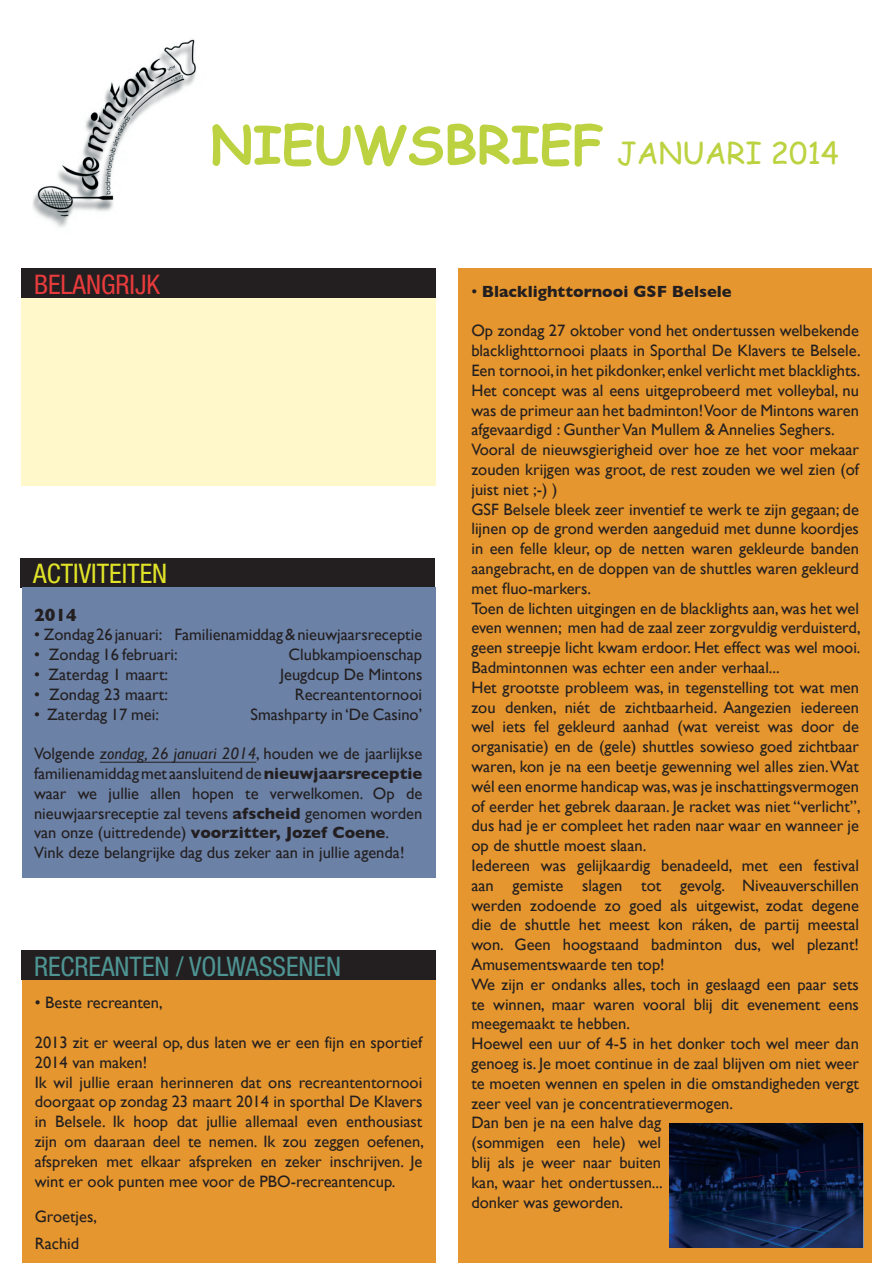
<style>
.page{position:relative;width:893px;height:1263px;background:#fff}
.page>*{position:absolute;margin:0;border:0;box-sizing:border-box;transform-origin:0 0}
.t1{font:700 52.5px "Comic Sans MS";color:#bcd240}
.t2{font:condensed 27px "Helvetica Neue LT Std";color:#4e9493}
.t3{font:condensed 27px "Helvetica Neue LT Std";color:#e0e328}
.t4{font:condensed 27px "Helvetica Neue LT Std";color:#e93b3c}
.t5{font:700 18px "Gill Sans";color:#231f20}
.t6{font:16.5px/19.8px "Gill Sans";color:#231f20}
.t7{font:700 16.5px "Gill Sans";color:#231f20}
.s1{font-weight:400;font-size:30px}
.s2{font-style:italic}
.s3{font-weight:700}
.s4{font-weight:400}
</style>
<div class="page">
<img style="left:26px;top:39px;width:190px;height:230px">
<div style="left:21px;top:298px;width:415px;height:187px;background:#fef8ca"></div>
<div style="left:21px;top:269px;width:415px;height:29px;background:#231f20"></div>
<div style="left:21px;top:558px;width:414px;height:30px;background:#231f20"></div>
<div style="left:22px;top:588px;width:413px;height:290px;background:#6c81a6"></div>
<hr style="left:100px;top:762px;width:156px;height:1px;background:#231f20">
<div style="left:459px;top:269px;width:413px;height:994px;background:#e6962e"></div>
<div style="left:22px;top:980px;width:413px;height:283px;background:#e6962e"></div>
<div style="left:21px;top:950px;width:415px;height:30px;background:#231f20"></div>
<img style="left:670px;top:1123px;width:193px;height:124px">
<h1 class="t1" style="left:210px;top:106px;width:630px">NIEUWSBRIEF <span class="s1">JANUARI 2014</span></h1>
<h2 class="t4" style="left:34px;top:269px;width:128px">BELANGRIJK</h2>
<h2 class="t3" style="left:33px;top:558px;width:136px">ACTIVITEITEN</h2>
<p class="t5" style="left:34px;top:604px;width:44px">2014</p>
<p class="t6" style="left:34px;top:625px;width:390px">• Zondag 26 januari: Familienamiddag &amp; nieuwjaarsreceptie</p>
<p class="t6" style="left:34px;top:644px;width:145px">• Zondag 16 februari:</p>
<p class="t6" style="left:288px;top:644px;width:135px">Clubkampioenschap</p>
<p class="t6" style="left:34px;top:664px;width:136px">• Zaterdag 1 maart:</p>
<p class="t6" style="left:280px;top:664px;width:144px">Jeugdcup De Mintons</p>
<p class="t6" style="left:34px;top:684px;width:135px">• Zondag 23 maart:</p>
<p class="t6" style="left:295px;top:684px;width:129px">Recreantentornooi</p>
<p class="t6" style="left:34px;top:704px;width:126px">• Zaterdag 17 mei:</p>
<p class="t6" style="left:251px;top:704px;width:173px">Smashparty in ‘De Casino’</p>
<p class="t6" style="left:34px;top:743px;width:390px">Volgende <span class="s2">zondag, 26 januari 2014</span>, houden we de jaarlijkse familienamiddag met aansluitend de <span class="s3">nieuwjaarsreceptie </span>waar we jullie allen hopen te verwelkomen. Op de nieuwjaarsreceptie zal tevens <span class="s3">afscheid</span> genomen worden van onze (uittredende) <span class="s3">voorzitter, Jozef Coene</span>.<br>Vink deze belangrijke dag dus zeker aan in jullie agenda!</p>
<h2 class="t2" style="left:34px;top:950px;width:309px">RECREANTEN / VOLWASSENEN</h2>
<p class="t6" style="left:35px;top:993px;width:129px">• Beste recreanten,</p>
<p class="t6" style="left:35px;top:1032px;width:391px">2013 zit er weeral op, dus laten we er een fijn en sportief 2014 van maken!<br>Ik wil jullie eraan herinneren dat ons recreantentornooi doorgaat op zondag 23 maart 2014 in sporthal De Klavers in Belsele. Ik hoop dat jullie allemaal even enthousiast zijn om daaraan deel te nemen. Ik zou zeggen oefenen, afspreken met elkaar afspreken en zeker inschrijven. Je wint er ook punten mee voor de PBO-recreantencup.</p>
<p class="t6" style="left:35px;top:1202px;width:64px;line-height:27.6px">Groetjes,<br>Rachid</p>
<p class="t7" style="left:471px;top:281px;width:262px"><span class="s4">•</span> Blacklighttornooi GSF Belsele</p>
<p class="t6" style="left:471px;top:321px;width:391px">Op zondag 27 oktober vond het ondertussen welbekende blacklighttornooi plaats in Sporthal De Klavers te Belsele.<br>Een tornooi, in het pikdonker, enkel verlicht met blacklights.<br>Het concept was al eens uitgeprobeerd met volleybal, nu was de primeur aan het badminton! Voor de Mintons waren afgevaardigd : Gunther Van Mullem &amp; Annelies Seghers.<br>Vooral de nieuwsgierigheid over hoe ze het voor mekaar zouden krijgen was groot, de rest zouden we wel zien (of juist niet ;-) )<br>GSF Belsele bleek zeer inventief te werk te zijn gegaan; de lijnen op de grond werden aangeduid met dunne koordjes in een felle kleur, op de netten waren gekleurde banden aangebracht, en de doppen van de shuttles waren gekleurd met fluo-markers.<br>Toen de lichten uitgingen en de blacklights aan, was het wel even wennen; men had de zaal zeer zorgvuldig verduisterd, geen streepje licht kwam erdoor. Het effect was wel mooi.<br>Badmintonnen was echter een ander verhaal...<br>Het grootste probleem was, in tegenstelling tot wat men zou denken, niét de zichtbaarheid. Aangezien iedereen wel iets fel gekleurd aanhad (wat vereist was door de organisatie) en de (gele) shuttles sowieso goed zichtbaar waren, kon je na een beetje gewenning wel alles zien. Wat wél een enorme handicap was, was je inschattingsvermogen of eerder het gebrek daaraan. Je racket was niet “verlicht”, dus had je er compleet het raden naar waar en wanneer je op de shuttle moest slaan.<br>Iedereen was gelijkaardig benadeeld, met een festival aan gemiste slagen tot gevolg. Niveauverschillen werden zodoende zo goed als uitgewist, zodat degene die de shuttle het meest kon ráken, de partij meestal won. Geen hoogstaand badminton dus, wel plezant!<br>Amusementswaarde ten top!<br>We zijn er ondanks alles, toch in geslaagd een paar sets te winnen, maar waren vooral blij dit evenement eens meegemaakt te hebben.<br>Hoewel een uur of 4-5 in het donker toch wel meer dan genoeg is. Je moet continue in de zaal blijven om niet weer te moeten wennen en spelen in die omstandigheden vergt zeer veel van je concentratievermogen.<br>Dan ben je na een halve dag<br>(sommigen een hele) wel<br>blij als je weer naar buiten<br>kan, waar het ondertussen...<br>donker was geworden.</p>
</div>
